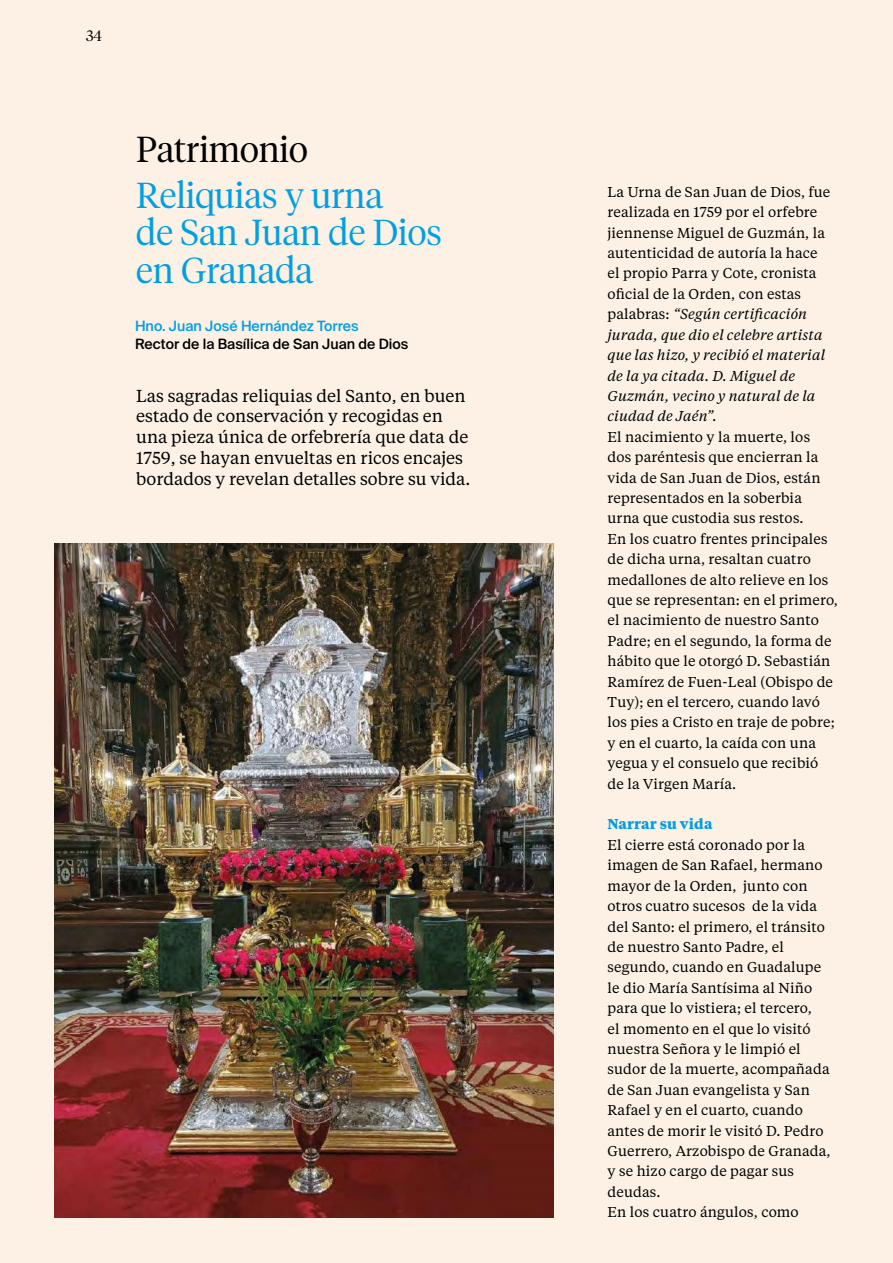
<style>
.page{position:relative;width:893px;height:1263px;background:#fcf1e4}
.page>*{position:absolute;margin:0;border:0;box-sizing:border-box;transform-origin:0 0}
.t1{font:300 36px/37.5px "Tiempos Headline";color:#009fe3}
.t2{font:300 36px "Tiempos Headline";color:#000}
.t3{font:17.25px/20.7px "Tiempos Text";color:#000}
.t4{font:300 15px "Tiempos Headline";color:#000}
.t5{font:14.25px/20.4px "Tiempos Text";letter-spacing:.01em;color:#000}
.t6{font:500 14.25px "Suisse Intl";color:#000}
.t7{font:500 14.25px "Suisse Intl";color:#009fe3}
.t8{font:700 14.25px "Tiempos Text";letter-spacing:.01em;color:#009fe3}
.s1{font-style:italic}
</style>
<div class="page">
<img style="left:54px;top:544px;width:500px;height:673px">
<p class="t4" style="left:86px;top:25px;width:17px">34</p>
<h1 class="t2" style="left:136px;top:125px;width:173px">Patrimonio</h1>
<h1 class="t1" style="left:136px;top:174px;width:307px">Reliquias y urna<br>de San Juan de Dios en Granada</h1>
<p class="t5" style="left:608px;top:181px;width:224px">La Urna de San Juan de Dios, fue realizada en 1759 por el orfebre jiennense Miguel de Guzmán, la autenticidad de autoría la hace el propio Parra y Cote, cronista oficial de la Orden, con estas palabras: <span class="s1">“Según certificación jurada, que dio el celebre artista que las hizo, y recibió el material de la ya citada. D. Miguel de<br>Guzmán, vecino y natural de la ciudad de Jaén”.</span></p>
<p class="t5" style="left:608px;top:426px;width:232px">El nacimiento y la muerte, los<br>dos paréntesis que encierran la vida de San Juan de Dios, están representados en la soberbia<br>urna que custodia sus restos.<br>En los cuatro frentes principales de dicha urna, resaltan cuatro medallones de alto relieve en los que se representan: en el primero, el nacimiento de nuestro Santo<br>Padre; en el segundo, la forma de hábito que le otorgó D. Sebastián<br>Ramírez de Fuen-Leal (Obispo de<br>Tuy); en el tercero, cuando lavó los pies a Cristo en traje de pobre; y en el cuarto, la caída con una yegua y el consuelo que recibió de la Virgen María.</p>
<p class="t8" style="left:608px;top:814px;width:106px">Narrar su vida</p>
<p class="t5" style="left:608px;top:834px;width:225px">El cierre está coronado por la imagen de San Rafael, hermano mayor de la Orden, junto con otros cuatro sucesos de la vida del Santo: el primero, el tránsito de nuestro Santo Padre, el segundo, cuando en Guadalupe le dio María Santísima al Niño para que lo vistiera; el tercero,<br>el momento en el que lo visitó nuestra Señora y le limpió el sudor de la muerte, acompañada de San Juan evangelista y San<br>Rafael y en el cuarto, cuando antes de morir le visitó D. Pedro<br>Guerrero, Arzobispo de Granada, y se hizo cargo de pagar sus deudas.<br>En los cuatro ángulos, como</p>
<p class="t7" style="left:135px;top:318px;width:225px">Hno. Juan José Hernández Torres</p>
<p class="t6" style="left:135px;top:336px;width:275px">Rector de la Basílica de San Juan de Dios</p>
<p class="t3" style="left:136px;top:384px;width:336px">Las sagradas reliquias del Santo, en buen estado de conservación y recogidas en una pieza única de orfebrería que data de 1759, se hayan envueltas en ricos encajes bordados y revelan detalles sobre su vida.</p>
</div>
